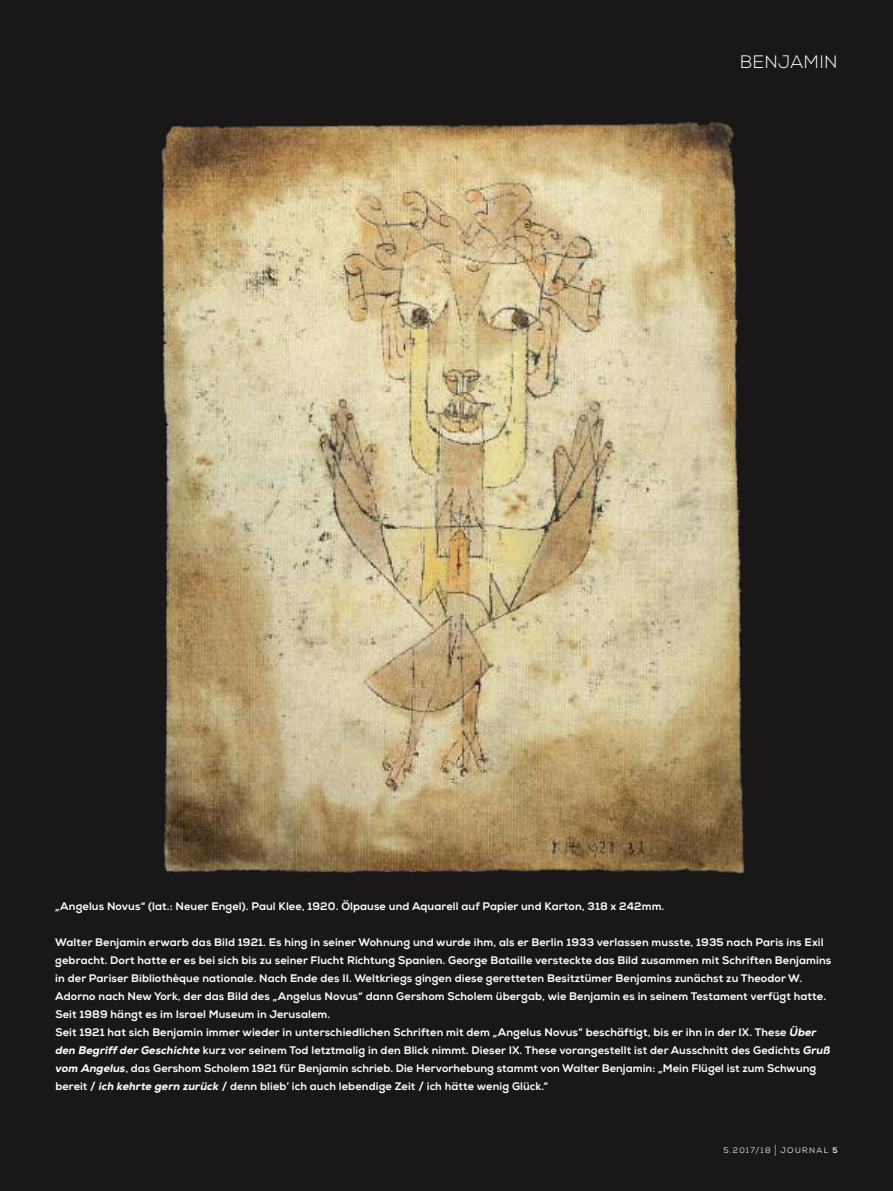
<style>
.page{position:relative;width:893px;height:1191px;background:#1a1718}
.page>*{position:absolute;margin:0;border:0;box-sizing:border-box;transform-origin:0 0}
.t1{font:300 18px "Nexa";letter-spacing:.015em;color:#fff}
.t2{font:10.95px/18px "Nexa X Bold";letter-spacing:.01em;color:#fff}
.t3{font:7.95px "Nexa";letter-spacing:.165em;color:#fff}
.s1{font-family:"Nexa";font-weight:800;font-style:italic}
.s2{font-weight:100;font-size:13.5px}
.s3{font-weight:700}
</style>
<div class="page">
<img style="left:161px;top:122px;width:584px;height:752px">
<h1 class="t1" style="left:740px;top:51px;width:99px">BENJAMIN</h1>
<p class="t2" style="left:55px;top:897px;width:611px">„Angelus Novus“ (lat.: Neuer Engel). Paul Klee, 1920. Ölpause und Aquarell auf Papier und Karton, 318 x 242mm.</p>
<p class="t2" style="left:55px;top:933px;width:777px">Walter Benjamin erwarb das Bild 1921. Es hing in seiner Wohnung und wurde ihm, als er Berlin 1933 verlassen musste, 1935 nach Paris ins Exil gebracht. Dort hatte er es bei sich bis zu seiner Flucht Richtung Spanien. George Bataille versteckte das Bild zusammen mit Schriften Benjamins in der Pariser Bibliothèque nationale. Nach Ende des II. Weltkriegs gingen diese geretteten Besitztümer Benjamins zunächst zu Theodor W.<br>Adorno nach New York, der das Bild des „Angelus Novus“ dann Gershom Scholem übergab, wie Benjamin es in seinem Testament verfügt hatte.<br>Seit 1989 hängt es im Israel Museum in Jerusalem.<br>Seit 1921 hat sich Benjamin immer wieder in unterschiedlichen Schriften mit dem „Angelus Novus“ beschäftigt, bis er ihn in der IX. These <span class="s1">Über den Begriff der Geschichte</span> kurz vor seinem Tod letztmalig in den Blick nimmt. Dieser IX. These vorangestellt ist der Ausschnitt des Gedichts <span class="s1">Gruß vom Angelus</span>, das Gershom Scholem 1921 für Benjamin schrieb. Die Hervorhebung stammt von Walter Benjamin: „Mein Flügel ist zum Schwung bereit / <span class="s1">ich kehrte gern zurück</span> / denn blieb’ ich auch lebendige Zeit / ich hätte wenig Glück.“</p>
<p class="t3" style="left:723px;top:1145px;width:116px">5.2017/18 <span class="s2">|</span> JOURNAL <span class="s3">5</span></p>
</div>
